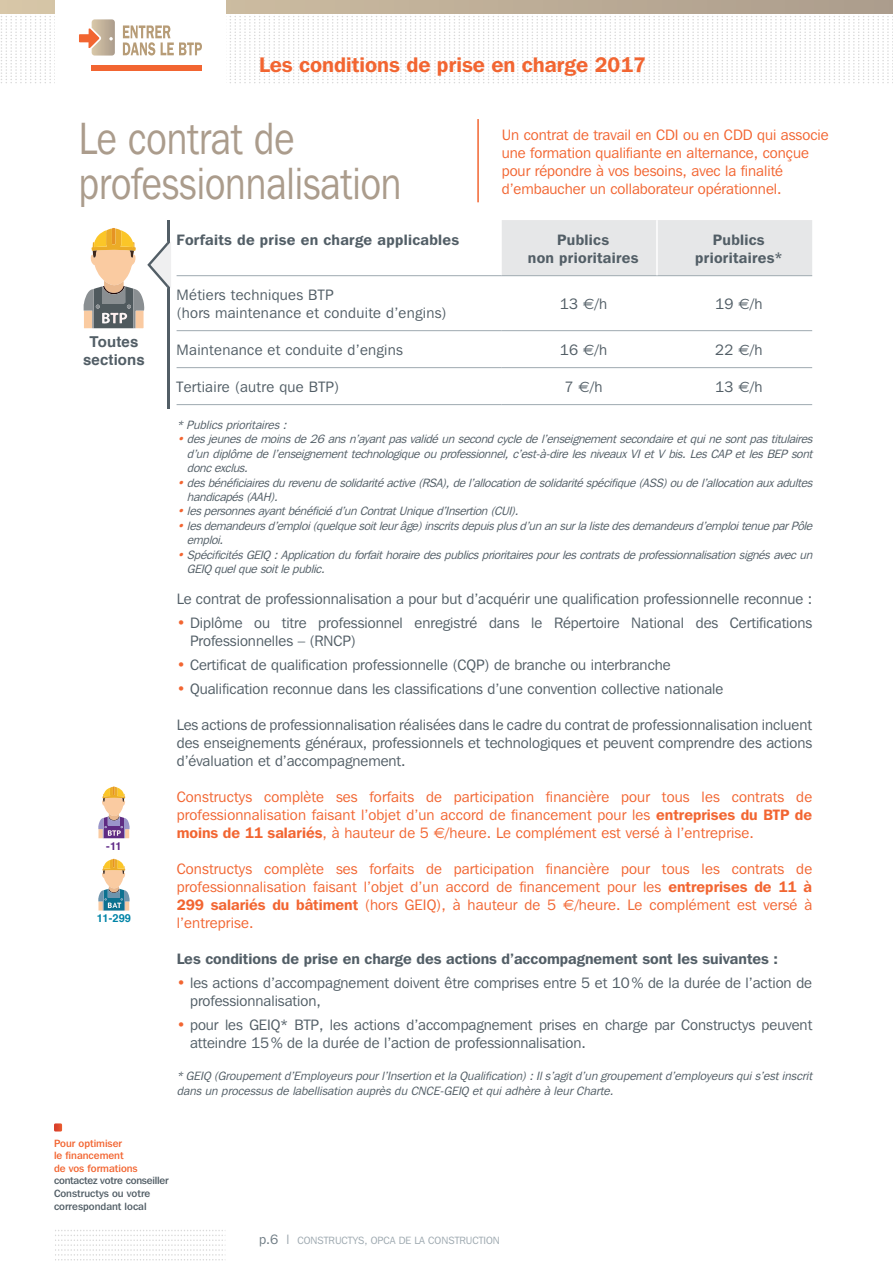
<style>
.page{position:relative;width:893px;height:1263px;background:#fff}
.page>*{position:absolute;margin:0;border:0;box-sizing:border-box;transform-origin:0 0}
.t1{font:45px/45px "Franklin Gothic IT Cby BT";color:#ab9c8c;scale:.85 1}
.t2{font:600 21px "Franklin Gothic IT Cby BT";color:#f26531}
.t3{font:15px/18px "Franklin Gothic IT Cby BT";color:#525e66}
.t4{font:15px/18px "Franklin Gothic IT Cby BT";color:#f26531;text-align:justify}
.t5{font:15px/18px "Franklin Gothic IT Cby BT";letter-spacing:.02em;color:#525e66}
.t6{font:600 15px/18px "Franklin Gothic IT Cby BT";letter-spacing:.02em;color:#525e66;text-align:center}
.t7{font:600 15px "Franklin Gothic IT Cby BT";color:#525e66}
.t8{font:700 15px/18px "Helvetica";letter-spacing:.01em;color:#525e66;text-align:center}
.t9{font:italic 12px/14.4px "Franklin Gothic IT Cby BT";letter-spacing:-.02em;color:#525e66}
.t10{font:700 10.95px "Helvetica";color:#0084a7}
.t11{font:700 10.95px "Helvetica";color:#5e2786}
.t12{font:500 10.5px/12.6px "Franklin Gothic IT Cby BT";color:#525e66}
.t13{font:500 10.5px/12.6px "Franklin Gothic IT Cby BT";color:#f26531}
.t14{font:10.5px "Franklin Gothic IT Cby BT";color:#9ea9b0}
.s1{font-family:"Euro Sans"}
.s2{font-weight:600;color:#f26531}
.s3{font-weight:600}
.s4{font-size:13.5px;color:#6f7c84}
.s5{font-size:13.5px}
</style>
<div class="page">
<svg style="left:54px;top:1123px;width:8px;height:8px"></svg>
<svg style="left:0;top:0;width:893px;height:84px"></svg>
<svg style="left:55px;top:1230px;width:171px;height:31px"></svg>
<hr style="left:477px;top:119px;width:2px;height:83px;background:#f26531">
<div style="left:502px;top:220px;width:310px;height:55px;background:#e6e7e8"></div>
<hr style="left:177px;top:275px;width:325px;height:1px;background:#9ea9b0">
<hr style="left:502px;top:275px;width:155px;height:1px;background:#9ea9b0">
<hr style="left:657px;top:275px;width:155px;height:1px;background:#9ea9b0">
<hr style="left:177px;top:330px;width:325px;height:1px;background:#9ea9b0">
<hr style="left:502px;top:330px;width:155px;height:1px;background:#9ea9b0">
<hr style="left:657px;top:330px;width:155px;height:1px;background:#9ea9b0">
<hr style="left:177px;top:367px;width:325px;height:1px;background:#9ea9b0">
<hr style="left:502px;top:367px;width:155px;height:1px;background:#9ea9b0">
<hr style="left:657px;top:367px;width:155px;height:1px;background:#9ea9b0">
<hr style="left:177px;top:404px;width:325px;height:1px;background:#9ea9b0">
<hr style="left:502px;top:404px;width:155px;height:1px;background:#9ea9b0">
<hr style="left:657px;top:404px;width:155px;height:1px;background:#9ea9b0">
<hr style="left:656px;top:220px;width:2px;height:55px;background:#fff">
<hr style="left:168px;top:220px;width:2px;height:188px;background:#525e66">
<svg style="left:84px;top:228px;width:87px;height:100px"></svg>
<svg style="left:98px;top:786px;width:32px;height:52px"></svg>
<svg style="left:98px;top:859px;width:32px;height:51px"></svg>
<h2 class="t2" style="left:259px;top:52px;width:388px">Les conditions de prise en charge 2017</h2>
<h1 class="t1" style="left:79px;top:115px;width:381px">Le contrat de professionnalisation</h1>
<p class="t4" style="left:502px;top:125px;width:328px;text-align:left">Un contrat de travail en CDI ou en CDD qui associe une formation qualifiante en alternance, conçue pour répondre à vos besoins, avec la finalité d’embaucher un collaborateur opérationnel.</p>
<p class="t8" style="left:83px;top:333px;width:63px">Toutes sections</p>
<p class="t11" style="left:106px;top:837px;width:17px">-11</p>
<p class="t10" style="left:97px;top:909px;width:36px">11-299</p>
<p class="t6" style="left:177px;top:230px;width:284px">Forfaits de prise en charge applicables</p>
<p class="t6" style="left:528px;top:230px;width:112px">Publics<br>non prioritaires</p>
<p class="t6" style="left:695px;top:230px;width:89px">Publics prioritaires*</p>
<p class="t5" style="left:177px;top:285px;width:272px">Métiers techniques BTP<br>(hors maintenance et conduite d’engins)</p>
<p class="t3" style="left:560px;top:294px;width:49px">13 <span class="s1">€</span>/h</p>
<p class="t3" style="left:715px;top:294px;width:49px">19 <span class="s1">€</span>/h</p>
<p class="t5" style="left:177px;top:340px;width:228px">Maintenance et conduite d’engins</p>
<p class="t3" style="left:560px;top:340px;width:49px">16 <span class="s1">€</span>/h</p>
<p class="t3" style="left:715px;top:340px;width:49px">22 <span class="s1">€</span>/h</p>
<p class="t5" style="left:177px;top:377px;width:164px">Tertiaire (autre que BTP)</p>
<p class="t3" style="left:565px;top:377px;width:40px">7 <span class="s1">€</span>/h</p>
<p class="t3" style="left:715px;top:377px;width:49px">13 <span class="s1">€</span>/h</p>
<p class="t9" style="left:177px;top:417px;width:115px">*Publicsprioritaires :</p>
<p class="t9" style="left:187px;top:432px;width:630px;text-align:justify;text-indent:-10px"><span class="s2">•</span>desjeunesdemoinsde26ansn’ayantpasvalidéunsecondcycledel’enseignementsecondaireetquinesontpastitulaires d’undiplômedel’enseignementtechnologiqueouprofessionnel,c’est-à-direlesniveauxVIetVbis.LesCAPetlesBEPsont doncexclus.</p>
<p class="t9" style="left:187px;top:475px;width:630px;text-indent:-10px"><span class="s2">•</span>desbénéficiairesdurevenudesolidaritéactive(RSA),del’allocationdesolidaritéspécifique(ASS)oudel’allocationauxadultes handicapés(AAH).</p>
<p class="t9" style="left:177px;top:504px;width:347px"><span class="s2">•</span>lespersonnesayantbénéficiéd’unContratUniqued’Insertion(CUI).</p>
<p class="t9" style="left:187px;top:518px;width:630px;text-indent:-10px"><span class="s2">•</span>lesdemandeursd’emploi(quelquesoitleurâge)inscritsdepuisplusd’unansurlalistedesdemandeursd’emploitenueparPôle emploi.</p>
<p class="t9" style="left:187px;top:547px;width:630px;text-indent:-10px"><span class="s2">•</span>SpécificitésGEIQ :Applicationduforfaithorairedespublicsprioritairespourlescontratsdeprofessionnalisationsignésavecun<br>GEIQ quelquesoitlepublic.</p>
<p class="t3" style="left:177px;top:589px;width:637px">Le contrat de professionnalisation a pour but d’acquérir une qualification professionnelle reconnue :</p>
<p class="t3" style="left:190px;top:613px;width:624px;text-indent:-13px"><span class="s2">•</span> Diplôme ou titre professionnel enregistré dans le Répertoire National des Certifications<br>Professionnelles – (RNCP)</p>
<p class="t3" style="left:177px;top:655px;width:496px"><span class="s2">•</span> Certificat de qualification professionnelle (CQP) de branche ou interbranche</p>
<p class="t3" style="left:177px;top:679px;width:548px"><span class="s2">•</span> Qualification reconnue dans les classifications d’une convention collective nationale</p>
<p class="t3" style="left:177px;top:715px;width:637px;text-align:justify">Les actions de professionnalisation réalisées dans le cadre du contrat de professionnalisation incluent des enseignements généraux, professionnels et technologiques et peuvent comprendre des actions d’évaluation et d’accompagnement.</p>
<p class="t4" style="left:177px;top:787px;width:637px">Constructys complète ses forfaits de participation financière pour tous les contrats de professionnalisation faisant l’objet d’un accord de financement pour les <span class="s3">entreprises du BTP de moins de 11 salariés</span>, à hauteur de 5 <span class="s1">€</span>/heure. Le complément est versé à l’entreprise.</p>
<p class="t4" style="left:177px;top:859px;width:637px">Constructys complète ses forfaits de participation financière pour tous les contrats de professionnalisation faisant l’objet d’un accord de financement pour les <span class="s3">entreprises de 11 à 299 salariés du bâtiment</span> (hors GEIQ), à hauteur de 5 <span class="s1">€</span>/heure. Le complément est versé à l’entreprise.</p>
<p class="t7" style="left:177px;top:949px;width:603px">Les conditions de prise en charge des actions d’accompagnement sont les suivantes :</p>
<p class="t3" style="left:190px;top:973px;width:624px;text-indent:-13px"><span class="s2">•</span> les actions d’accompagnement doivent être comprises entre 5 et 10% de la durée de l’action de professionnalisation,</p>
<p class="t3" style="left:190px;top:1015px;width:624px;text-indent:-13px"><span class="s2">•</span> pour les GEIQ* BTP, les actions d’accompagnement prises en charge par Constructys peuvent atteindre 15% de la durée de l’action de professionnalisation.</p>
<p class="t9" style="left:177px;top:1069px;width:640px">* GEIQ (Groupementd’Employeurspourl’Insertion etla Qualification) :Ils’agitd’un groupementd’employeursquis’estinscrit dansun processusde labellisation auprèsdu CNCE-GEIQ etquiadhère à leurCharte.</p>
<p class="t13" style="left:54px;top:1136px;width:85px">Pour optimiser<br>le financement de vos formations</p>
<p class="t12" style="left:54px;top:1174px;width:116px">contactez votre conseiller<br>Constructys ou votre correspondant local</p>
<p class="t14" style="left:259px;top:1234px;width:242px"><span class="s4">p.6</span> <span class="s5">l</span> CONSTRUCTYS, OPCA DE LA CONSTRUCTION</p>
</div>
